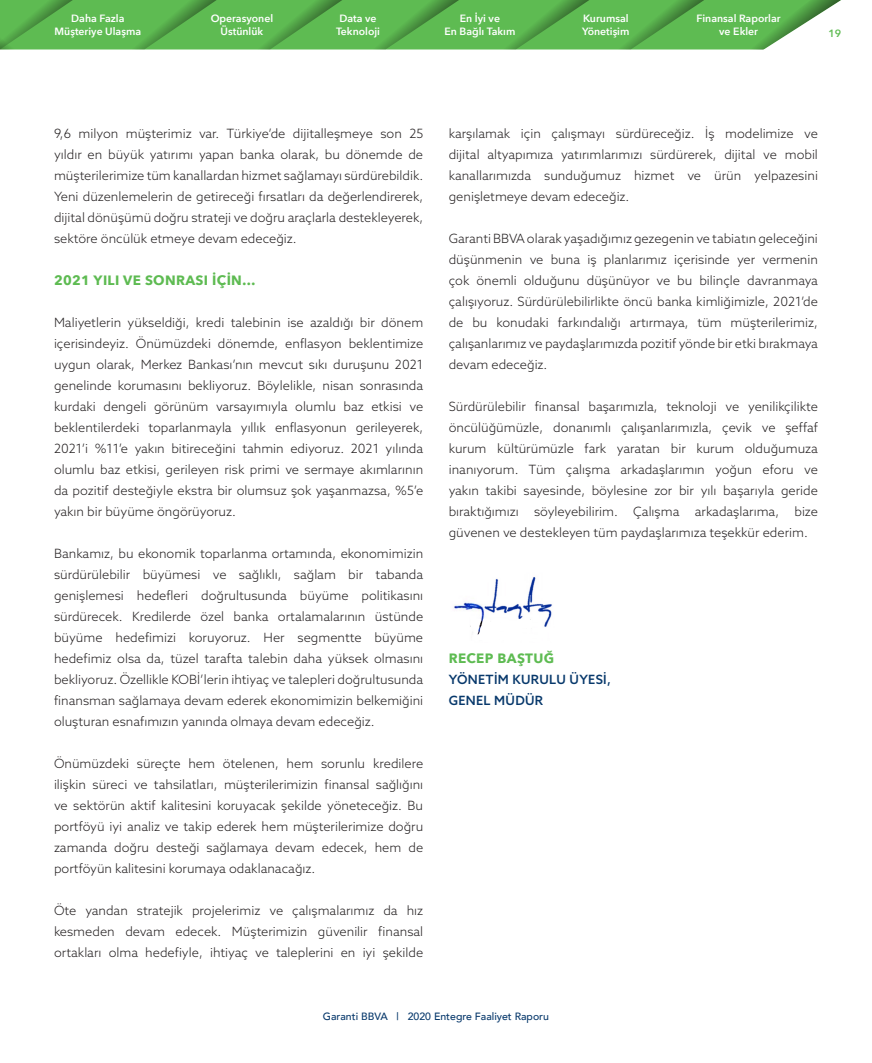
<style>
.page{position:relative;width:872px;height:1063px;background:#fff}
.page>*{position:absolute;margin:0;border:0;box-sizing:border-box;transform-origin:0 0}
._20_-_metin{font:700 13.5px "Avenir Next";letter-spacing:.025em;color:#5ebb52}
._20_-_metin-2{font:300 12.75px/21px "Azo Sans";color:#231f20;text-align:justify}
._20_-_metin-3{font:500 12.75px "Azo Sans";letter-spacing:.025em;color:#07386b}
.t1{font:600 10.5px/13.5px "Avenir Next";color:#fff;text-align:center}
.t2{font:500 10.5px "Avenir";color:#07386b}
.t3{font:600 10.5px "Avenir Next";color:#5ebb52}
</style>
<div class="page">
<svg style="left:0;top:0;width:727px;height:49px;background:#5bb54f"></svg>
<svg style="left:743px;top:0;width:98px;height:50px"></svg>
<img style="left:453px;top:577px;width:99px;height:58px">
<p class="t1" style="left:55px;top:11px;width:88px">Daha Fazla<br>Müşteriye Ulaşma</p>
<p class="t1" style="left:211px;top:11px;width:64px">Operasyonel<br>Üstünlük</p>
<p class="t1" style="left:444px;top:11px;width:72px">En İyi ve<br>En Bağlı Takım</p>
<p class="t1" style="left:582px;top:11px;width:49px;text-align:left">Kurumsal<br>Yönetişim</p>
<p class="t1" style="left:696px;top:11px;width:86px">Finansal Raporlar ve Ekler</p>
<p class="t1" style="left:336px;top:11px;width:46px">Data ve<br>Teknoloji</p>
<p class="t3" style="left:828px;top:24px;width:14px">19</p>
<p class="_20_-_metin-2" style="left:54px;top:123px;width:371px">9,6 milyon müşterimiz var. Türkiye’de dijitalleşmeye son 25 yıldır en büyük yatırımı yapan banka olarak, bu dönemde de müşterilerimize tüm kanallardan hizmet sağlamayı sürdürebildik.<br>Yeni düzenlemelerin de getireceği fırsatları da değerlendirerek, dijital dönüşümü doğru strateji ve doğru araçlarla destekleyerek, sektöre öncülük etmeye devam edeceğiz.</p>
<p class="_20_-_metin" style="left:54px;top:269px;width:203px">2021 YILI VE SONRASI İÇİN…</p>
<p class="_20_-_metin-2" style="left:54px;top:312px;width:371px">Maliyetlerin yükseldiği, kredi talebinin ise azaldığı bir dönem içerisindeyiz. Önümüzdeki dönemde, enflasyon beklentimize uygun olarak, Merkez Bankası’nın mevcut sıkı duruşunu 2021 genelinde korumasını bekliyoruz. Böylelikle, nisan sonrasında kurdaki dengeli görünüm varsayımıyla olumlu baz etkisi ve beklentilerdeki toparlanmayla yıllık enflasyonun gerileyerek, 2021’i %11’e yakın bitireceğini tahmin ediyoruz. 2021 yılında olumlu baz etkisi, gerileyen risk primi ve sermaye akımlarının da pozitif desteğiyle ekstra bir olumsuz şok yaşanmazsa, %5’e yakın bir büyüme öngörüyoruz.</p>
<p class="_20_-_metin-2" style="left:54px;top:543px;width:371px">Bankamız, bu ekonomik toparlanma ortamında, ekonomimizin sürdürülebilir büyümesi ve sağlıklı, sağlam bir tabanda genişlemesi hedefleri doğrultusunda büyüme politikasını sürdürecek. Kredilerde özel banka ortalamalarının üstünde büyüme hedefimizi koruyoruz. Her segmentte büyüme hedefimiz olsa da, tüzel tarafta talebin daha yüksek olmasını bekliyoruz. Özellikle KOBİ’lerin ihtiyaç ve talepleri doğrultusunda finansman sağlamaya devam ederek ekonomimizin belkemiğini oluşturan esnafımızın yanında olmaya devam edeceğiz.</p>
<p class="_20_-_metin-2" style="left:54px;top:753px;width:371px">Önümüzdeki süreçte hem ötelenen, hem sorunlu kredilere ilişkin süreci ve tahsilatları, müşterilerimizin finansal sağlığını ve sektörün aktif kalitesini koruyacak şekilde yöneteceğiz. Bu portföyü iyi analiz ve takip ederek hem müşterilerimize doğru zamanda doğru desteği sağlamaya devam edecek, hem de portföyün kalitesini korumaya odaklanacağız.</p>
<p class="_20_-_metin-2" style="left:54px;top:900px;width:371px">Öte yandan stratejik projelerimiz ve çalışmalarımız da hız kesmeden devam edecek. Müşterimizin güvenilir finansal ortakları olma hedefiyle, ihtiyaç ve taleplerini en iyi şekilde</p>
<p class="_20_-_metin-2" style="left:449px;top:123px;width:371px">karşılamak için çalışmayı sürdüreceğiz. İş modelimize ve dijital altyapımıza yatırımlarımızı sürdürerek, dijital ve mobil kanallarımızda sunduğumuz hizmet ve ürün yelpazesini genişletmeye devam edeceğiz.</p>
<p class="_20_-_metin-2" style="left:449px;top:228px;width:371px">Garanti BBVA olarak yaşadığımız gezegenin ve tabiatın geleceğini düşünmenin ve buna iş planlarımız içerisinde yer vermenin çok önemli olduğunu düşünüyor ve bu bilinçle davranmaya çalışıyoruz. Sürdürülebilirlikte öncü banka kimliğimizle, 2021’de de bu konudaki farkındalığı artırmaya, tüm müşterilerimiz, çalışanlarımız ve paydaşlarımızda pozitif yönde bir etki bırakmaya devam edeceğiz.</p>
<p class="_20_-_metin-2" style="left:449px;top:396px;width:371px">Sürdürülebilir finansal başarımızla, teknoloji ve yenilikçilikte öncülüğümüzle, donanımlı çalışanlarımızla, çevik ve şeffaf kurum kültürümüzle fark yaratan bir kurum olduğumuza inanıyorum. Tüm çalışma arkadaşlarımın yoğun eforu ve yakın takibi sayesinde, böylesine zor bir yılı başarıyla geride bıraktığımızı söyleyebilirim. Çalışma arkadaşlarıma, bize güvenen ve destekleyen tüm paydaşlarımıza teşekkür ederim.</p>
<p class="_20_-_metin" style="left:449px;top:647px;width:107px">RECEP BAŞTUĞ</p>
<p class="_20_-_metin-3" style="left:449px;top:671px;width:164px">YÖNETIM KURULU ÜYESI,</p>
<p class="_20_-_metin-3" style="left:449px;top:692px;width:96px">GENEL MÜDÜR</p>
<p class="t2" style="left:323px;top:1007px;width:227px">Garanti BBVA | 2020 Entegre Faaliyet Raporu</p>
</div>
